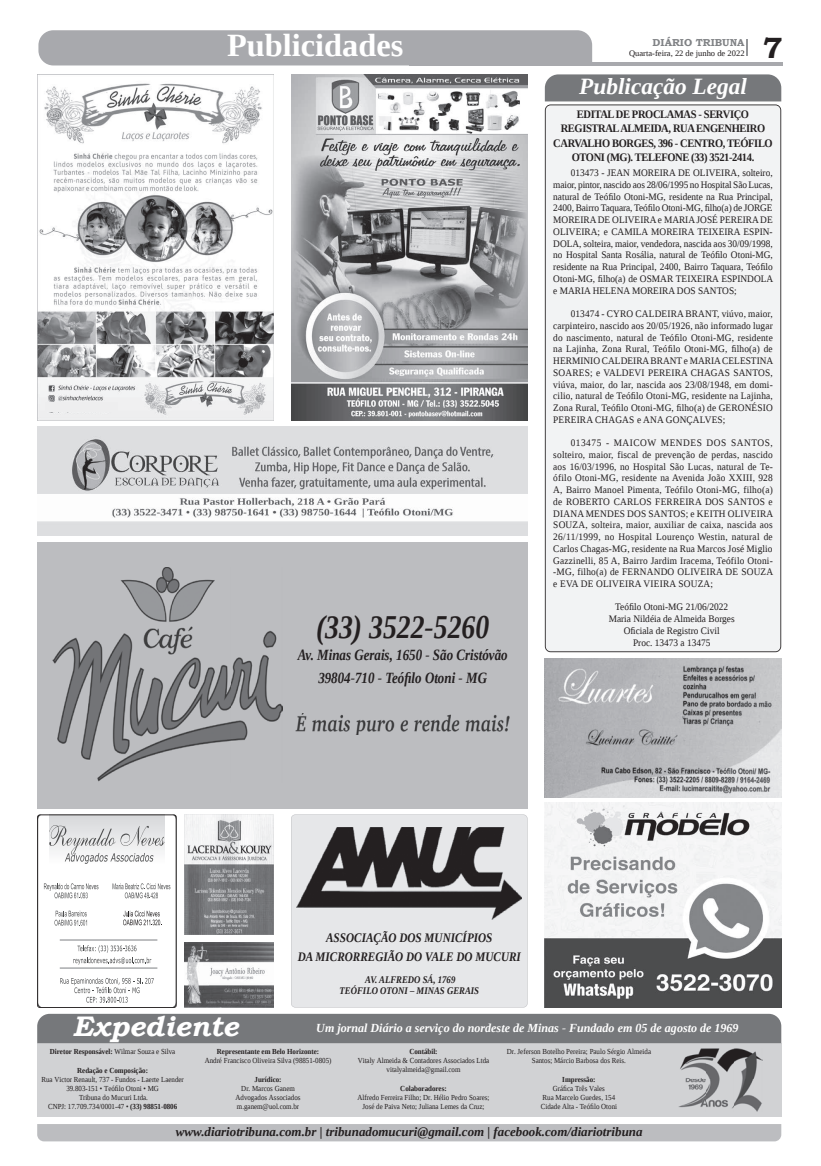
<style>
.page{position:relative;width:821px;height:1166px;background:#fff}
.page>*{position:absolute;margin:0;border:0;box-sizing:border-box;transform-origin:0 0}
.t1{font:italic 700 33.25px "Liberation Serif";color:#231f20;scale:.83 1}
.t2{font:700 32.38px "Liberation Serif";color:#fff}
.t3{font:700 29.31px "Bookman Old Style";color:#231f20}
.t4{font:italic 700 28.26px "Bookman Old Style";color:#fff}
.t5{font:italic 700 23.28px "Liberation Serif";color:#fff}
.t6{font:italic 700 15.58px/22.7px "Liberation Serif";color:#231f20;text-align:center;scale:.83 1}
.t7{font:italic 700 12.95px "Liberation Serif";color:#231f20}
.t8{font:italic 700 12.95px/18.8px "Liberation Serif";color:#231f20;text-align:center;scale:.86 1}
.t9{font:italic 700 12.34px "Liberation Serif";color:#fff}
.t10{font:700 11.38px/14.2px "Liberation Serif";letter-spacing:-.035em;color:#231f20;text-align:center;scale:.92 1}
.t11{font:italic 700 10.15px/11.2px "Liberation Serif";color:#231f20;text-align:center;scale:.86 1}
.t12{font:700 10.06px "Bookman Old Style";color:#808285}
.t13{font:9.89px/11.7px "Liberation Serif";color:#231f20;text-align:justify;scale:.94 1}
.t14{font:8.4px "Liberation Serif";color:#231f20}
.t15{font:7.7px/9.2px "Liberation Serif";color:#231f20;text-align:center;scale:.91 1}
.t16{font:700 7.7px "Liberation Serif";color:#231f20;scale:.91 1}
.s1{font-weight:400}
.s2{font-weight:700}
</style>
<div class="page">
<hr style="left:409px;top:62px;width:374px;height:3px;background:#a8a9ad">
<div style="left:38px;top:30px;width:554px;height:35px;background:#a8a9ad"></div>
<svg style="left:747px;top:39px;width:1px;height:17px"></svg>
<div style="left:37px;top:1124px;width:744px;height:17px;background:#bcbdc0"></div>
<div style="left:545px;top:74px;width:236px;height:27px;background:#76787b"></div>
<svg style="left:37px;top:814px;width:140px;height:194px"></svg>
<svg style="left:184px;top:814px;width:90px;height:121px"></svg>
<img style="left:184px;top:942px;width:90px;height:66px">
<div style="left:291px;top:814px;width:237px;height:193px;background:#e6e7e9"></div>
<img style="left:297px;top:827px;width:225px;height:92px">
<div style="left:37px;top:1043px;width:744px;height:73px;background:#d1d2d4"></div>
<div style="left:37px;top:1014px;width:744px;height:29px;background:#76787b"></div>
<div style="left:545px;top:104px;width:236px;height:548px;background:#f2f3f4"></div>
<img style="left:678px;top:1049px;width:85px;height:62px">
<img style="left:545px;top:658px;width:236px;height:139px">
<img style="left:291px;top:74px;width:236px;height:346px">
<img style="left:37px;top:74px;width:237px;height:346px">
<img style="left:46px;top:402px;width:72px;height:10px">
<div style="left:37px;top:542px;width:490px;height:266px;background:#bcbdc0"></div>
<img style="left:52px;top:567px;width:230px;height:215px">
<img style="left:295px;top:713px;width:215px;height:22px">
<img style="left:37px;top:427px;width:490px;height:108px">
<img style="left:545px;top:803px;width:236px;height:205px">
<h2 class="t2" style="left:227px;top:24px;width:178px">Publicidades</h2>
<h1 class="t1" style="left:316px;top:605px;width:210px">(33) 3522-5260</h1>
<h3 class="t6" style="left:298px;top:644px;width:254px">Av. Minas Gerais, 1650 - São Cristóvão<br>39804-710 - Teófilo Otoni - MG</h3>
<p class="t12" style="left:653px;top:35px;width:93px">DIÁRIO TRIBUNA</p>
<p class="t14" style="left:629px;top:48px;width:117px">Quarta-feira, 22 de junho de 2022</p>
<h3 class="t5" style="left:579px;top:71px;width:169px">Publicação Legal</h3>
<h3 class="t3" style="left:763px;top:27px;width:21px">7</h3>
<p class="t10" style="left:553px;top:107px;width:240px">EDITAL DE PROCLAMAS - SERVIÇO REGISTRAL ALMEIDA, RUA ENGENHEIRO CARVALHO BORGES, 396 - CENTRO, TEÓFILO OTONI (MG). TELEFONE (33) 3521-2414.</p>
<p class="t13" style="left:553px;top:167px;width:236px;text-indent:17px">013473 - JEAN MOREIRA DE OLIVEIRA, solteiro, maior, pintor, nascido aos 28/06/1995 no Hospital São Lucas, natural de Teófilo Otoni-MG, residente na Rua Principal, 2400, Bairro Taquara, Teófilo Otoni-MG, filho(a) de JORGE MOREIRA DE OLIVEIRA e MARIA JOSÉ PEREIRA DE OLIVEIRA; e CAMILA MOREIRA TEIXEIRA ESPIN-DOLA, solteira, maior, vendedora, nascida aos 30/09/1998, no Hospital Santa Rosália, natural de Teófilo Otoni-MG, residente na Rua Principal, 2400, Bairro Taquara, Teófilo Otoni-MG, filho(a) de OSMAR TEIXEIRA ESPINDOLA e MARIA HELENA MOREIRA DOS SANTOS;</p>
<p class="t13" style="left:553px;top:308px;width:236px;text-indent:17px">013474 - CYRO CALDEIRA BRANT, viúvo, maior, carpinteiro, nascido aos 20/05/1926, não informado lugar do nascimento, natural de Teófilo Otoni-MG, residente na Lajinha, Zona Rural, Teófilo Otoni-MG, filho(a) de HERMINIO CALDEIRA BRANT e MARIA CELESTINA SOARES; e VALDEVI PEREIRA CHAGAS SANTOS, viúva, maior, do lar, nascida aos 23/08/1948, em domi&shy;cilio, natural de Teófilo Otoni-MG, residente na Lajinha, Zona Rural, Teófilo Otoni-MG, filho(a) de GERONÉSIO PEREIRA CHAGAS e ANA GONÇALVES;</p>
<p class="t13" style="left:553px;top:437px;width:236px;text-indent:17px">013475 - MAICOW MENDES DOS SANTOS, solteiro, maior, fiscal de prevenção de perdas, nascido aos 16/03/1996, no Hospital São Lucas, natural de Te&shy;ófilo Otoni-MG, residente na Avenida João XXIII, 928<br>A, Bairro Manoel Pimenta, Teófilo Otoni-MG, filho(a) de ROBERTO CARLOS FERREIRA DOS SANTOS e DIANA MENDES DOS SANTOS; e KEITH OLIVEIRA SOUZA, solteira, maior, auxiliar de caixa, nascida aos 26/11/1999, no Hospital Lourenço Westin, natural de Carlos Chagas-MG, residente na Rua Marcos José Miglio Gazzinelli, 85 A, Bairro Jardim Iracema, Teófilo Otoni--MG, filho(a) de FERNANDO OLIVEIRA DE SOUZA e EVA DE OLIVEIRA VIEIRA SOUZA;</p>
<p class="t13" style="left:609px;top:601px;width:136px;text-align:center">Teófilo Otoni-MG 21/06/2022<br>Maria Nildéia de Almeida Borges<br>Oficiala de Registro Civil<br>Proc. 13473 a 13475</p>
<h3 class="t8" style="left:298px;top:928px;width:261px">ASSOCIAÇÃO DOS MUNICÍPIOS<br>DA MICRORREGIÃO DO VALE DO MUCURI</h3>
<p class="t11" style="left:340px;top:974px;width:164px">AV. ALFREDO SÁ, 1769<br>TEÓFILO OTONI – MINAS GERAIS</p>
<h3 class="t4" style="left:73px;top:1005px;width:167px">Expediente</h3>
<p class="t9" style="left:316px;top:1020px;width:424px">Um jornal Diário a serviço do nordeste de Minas - Fundado em 05 de agosto de 1969</p>
<p class="t16" style="left:50px;top:1046px;width:139px">Diretor Responsável: <span class="s1">Wilmar Souza e Silva</span></p>
<p class="t16" style="left:77px;top:1065px;width:79px">Redação e Composição:</p>
<p class="t15" style="left:41px;top:1074px;width:158px">Rua Victor Renault, 737 - Fundos - Laerte Laender 39.803-151 • Teófilo Otoni • MG<br>Tribuna do Mucuri Ltda.<br>CNPJ: 17.709.734/0001-47 • <span class="s2">(33) 98851-0806</span></p>
<p class="t15" style="left:507px;top:1047px;width:160px">Dr. Jeferson Botelho Pereira; Paulo Sérgio Almeida<br>Santos; Márcio Barbosa dos Reis.</p>
<p class="t16" style="left:562px;top:1074px;width:38px">Impressão:</p>
<p class="t15" style="left:541px;top:1084px;width:85px">Gráfica Três Vales<br>Rua Marcelo Guedes, 154<br>Cidade Alta - Teófilo Otoni</p>
<p class="t16" style="left:409px;top:1046px;width:33px">Contábil:</p>
<p class="t15" style="left:358px;top:1056px;width:146px">Vitaly Almeida &amp; Contadores Associados Ltda vitalyalmeida@gmail.com</p>
<p class="t16" style="left:400px;top:1083px;width:52px">Colaboradores:</p>
<p class="t15" style="left:358px;top:1093px;width:147px">Alfredo Ferreira Filho; Dr. Hélio Pedro Soares;<br>José de Paiva Neto; Juliana Lemes da Cruz;</p>
<p class="t16" style="left:217px;top:1046px;width:114px">Representante em Belo Horizonte:</p>
<p class="t15" style="left:205px;top:1056px;width:141px">André Francisco Oliveira Silva (98851-0805)</p>
<p class="t16" style="left:255px;top:1074px;width:31px">Jurídico:</p>
<p class="t15" style="left:236px;top:1083px;width:73px">Dr. Marcos Ganem<br>Advogados Associados m.ganem@uol.com.br</p>
<h3 class="t7" style="left:176px;top:1123px;width:468px">www.diariotribuna.com.br | tribunadomucuri@gmail.com | facebook.com/diariotribuna</h3>
</div>
